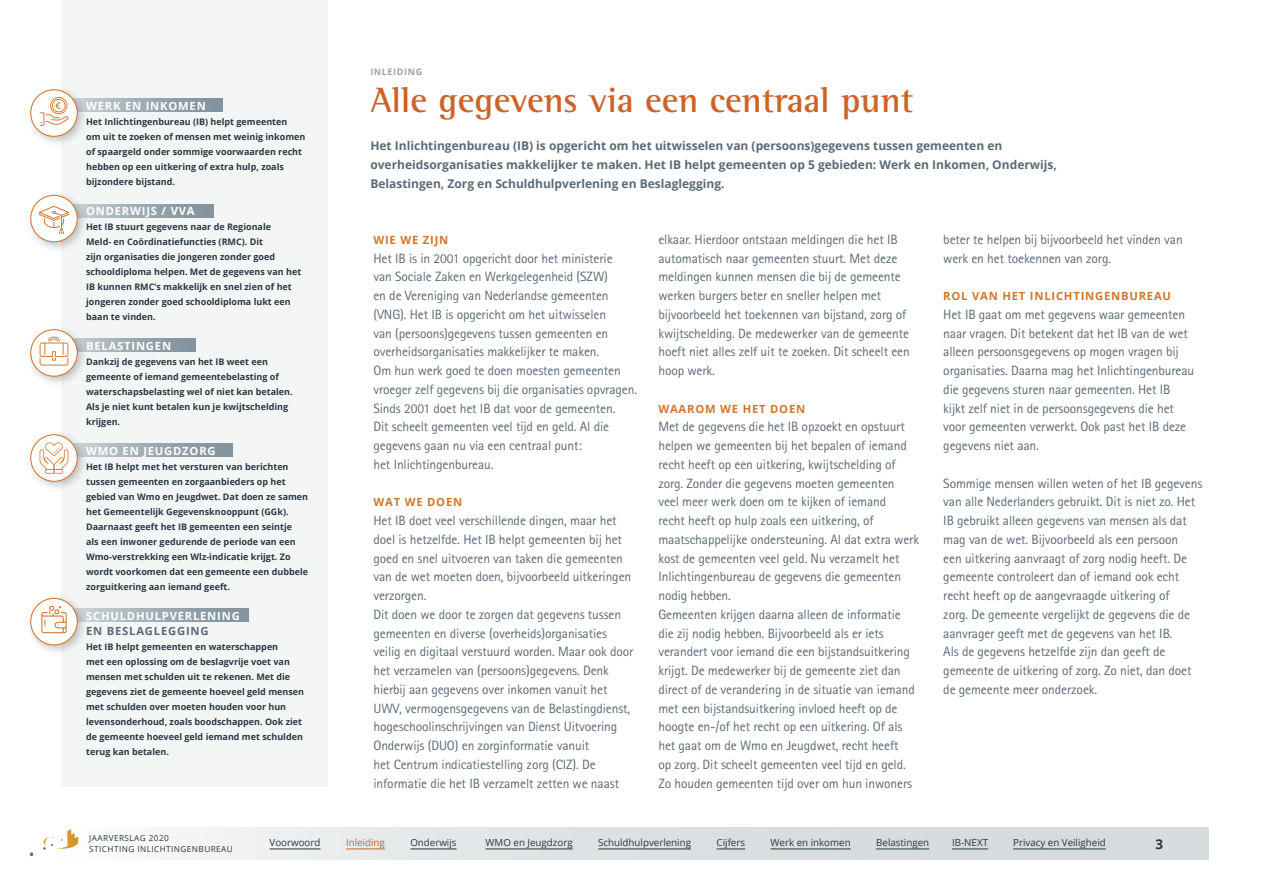
<style>
.page{position:relative;width:1263px;height:893px;background:#fff}
.page>*{position:absolute;margin:0;border:0;box-sizing:border-box;transform-origin:0 0}
.t1{font:700 36px "Rotis Semi Serif";color:#cc6429}
.t2{font:13.5px/18.8px "Rotis Sans Serif";letter-spacing:-.01em;color:#5c6a76}
.t3{font:700 13.5px "Open Sans";color:#2b3842}
.t4{font:700 12px/18.8px "Open Sans";color:#5c6a76}
.t5{font:700 11.25px "Open Sans";letter-spacing:.07em;color:#fff}
.t6{font:700 11.25px "Open Sans";letter-spacing:.07em;color:#d0772c}
.t7{font:700 11.25px "Open Sans";letter-spacing:.07em;color:#5c6a76}
.t8{font:9.75px "Open Sans";color:#2b3842}
.t9{font:9.75px "Open Sans";color:#cc6429}
.t10{font:700 9px/15px "Open Sans";color:#2b3842}
.t11{font:700 9px "Open Sans";letter-spacing:.07em;color:#9da2aa}
.t12{font:8.25px/10.5px "Open Sans";letter-spacing:.05em;color:#2b3842}
</style>
<div class="page">
<div style="left:54px;top:827px;width:1155px;height:32px;background:linear-gradient(to right,#f5f6f6,#ced4d6)"></div>
<hr style="left:410px;top:849px;width:47px;height:1px;background:#2b3842">
<hr style="left:270px;top:849px;width:50px;height:1px;background:#2b3842">
<hr style="left:346px;top:849px;width:39px;height:1px;background:#cc6429">
<hr style="left:876px;top:849px;width:53px;height:1px;background:#2b3842">
<hr style="left:598px;top:849px;width:93px;height:1px;background:#2b3842">
<hr style="left:770px;top:849px;width:81px;height:1px;background:#2b3842">
<hr style="left:486px;top:849px;width:87px;height:1px;background:#2b3842">
<hr style="left:1013px;top:849px;width:93px;height:1px;background:#2b3842">
<svg style="left:716px;top:849px;width:29px;height:1px"></svg>
<svg style="left:30px;top:852px;width:3px;height:4px"></svg>
<svg style="left:43px;top:829px;width:35px;height:21px"></svg>
<hr style="left:952px;top:849px;width:36px;height:1px;background:#2b3842">
<div style="left:62px;top:0;width:266px;height:787px;background:#f4f6f6"></div>
<svg style="left:89px;top:99px;width:134px;height:13px;background:#9aa8b0"></svg>
<svg style="left:89px;top:204px;width:125px;height:14px;background:#9aa8b0"></svg>
<svg style="left:89px;top:338px;width:107px;height:14px"></svg>
<svg style="left:88px;top:444px;width:144px;height:13px;background:#9ca9b1"></svg>
<svg style="left:89px;top:609px;width:160px;height:13px;background:#9daab2"></svg>
<div style="left:25px;top:324px;width:64px;height:64px;background:#000;opacity:.23"></div>
<div style="left:31px;top:330px;width:46px;height:46px;background:#fff;border-radius:50%"></div>
<div style="left:30px;top:329px;width:48px;height:48px;border:1px solid #d0772c;border-radius:50%"></div>
<svg style="left:40px;top:337px;width:28px;height:29px"></svg>
<div style="left:25px;top:190px;width:64px;height:63px;background:#000;opacity:.23"></div>
<div style="left:31px;top:195px;width:46px;height:47px;background:#fff;border-radius:50%"></div>
<div style="left:30px;top:195px;width:48px;height:47px;border:1px solid #d0772c;border-radius:50%"></div>
<svg style="left:39px;top:206px;width:30px;height:28px"></svg>
<div style="left:25px;top:593px;width:64px;height:63px;background:#000;opacity:.23"></div>
<div style="left:31px;top:598px;width:46px;height:47px;background:#fff;border-radius:50%"></div>
<div style="left:30px;top:598px;width:48px;height:47px;border:1px solid #d0772c;border-radius:50%"></div>
<svg style="left:41px;top:606px;width:26px;height:27px"></svg>
<div style="left:25px;top:85px;width:64px;height:63px;background:#000;opacity:.23"></div>
<div style="left:31px;top:90px;width:46px;height:46px;background:#fff;border-radius:50%"></div>
<div style="left:30px;top:89px;width:48px;height:48px;border:1px solid #d0772c;border-radius:50%"></div>
<svg style="left:40px;top:97px;width:28px;height:29px"></svg>
<div style="left:25px;top:429px;width:63px;height:64px;background:#000;opacity:.23"></div>
<div style="left:31px;top:435px;width:46px;height:46px;background:#fff;border-radius:50%"></div>
<div style="left:30px;top:434px;width:48px;height:48px;border:1px solid #d0772c;border-radius:50%"></div>
<svg style="left:40px;top:442px;width:28px;height:32px"></svg>
<p class="t5" style="left:86px;top:98px;width:121px">WERK EN INKOMEN</p>
<p class="t10" style="left:86px;top:114px;width:221px">Het Inlichtingenbureau (IB) helpt gemeenten<br>om uit te zoeken of mensen met weinig inkomen of spaargeld onder sommige voorwaarden recht hebben op een uitkering of extra hulp, zoals bijzondere bijstand.</p>
<p class="t5" style="left:86px;top:203px;width:110px">ONDERWIJS / VVA</p>
<p class="t10" style="left:86px;top:219px;width:217px">Het IB stuurt gegevens naar de Regionale<br>Meld- en Coördinatiefuncties (RMC). Dit<br>zijn organisaties die jongeren zonder goed schooldiploma helpen. Met de gegevens van het IB kunnen RMC’s makkelijk en snel zien of het jongeren zonder goed schooldiploma lukt een baan te vinden.</p>
<p class="t5" style="left:86px;top:338px;width:87px">BELASTINGEN</p>
<p class="t10" style="left:86px;top:354px;width:208px">Dankzij de gegevens van het IB weet een gemeente of iemand gemeentebelasting of waterschapsbelasting wel of niet kan betalen.<br>Als je niet kunt betalen kun je kwijtschelding krijgen.</p>
<p class="t5" style="left:86px;top:443px;width:131px">WMO EN JEUGDZORG</p>
<p class="t10" style="left:86px;top:459px;width:224px">Het IB helpt met het versturen van berichten tussen gemeenten en zorgaanbieders op het gebied van Wmo en Jeugdwet. Dat doen ze samen het Gemeentelijk Gegevensknooppunt (GGk).<br>Daarnaast geeft het IB gemeenten een seintje<br>als een inwoner gedurende de periode van een Wmo-verstrekking een Wlz-indicatie krijgt. Zo wordt voorkomen dat een gemeente een dubbele zorguitkering aan iemand geeft.</p>
<p class="t5" style="left:86px;top:608px;width:155px">SCHULDHULPVERLENING</p>
<p class="t7" style="left:86px;top:623px;width:124px">EN BESLAGLEGGING</p>
<p class="t10" style="left:86px;top:639px;width:219px">Het IB helpt gemeenten en waterschappen<br>met een oplossing om de beslagvrije voet van mensen met schulden uit te rekenen. Met die gegevens ziet de gemeente hoeveel geld mensen met schulden over moeten houden voor hun levensonderhoud, zoals boodschappen. Ook ziet de gemeente hoeveel geld iemand met schulden terug kan betalen.</p>
<p class="t11" style="left:370px;top:65px;width:53px">INLEIDING</p>
<h1 class="t1" style="left:370px;top:78px;width:544px">Alle gegevens via een centraal punt</h1>
<p class="t4" style="left:370px;top:136px;width:688px">Het Inlichtingenbureau (IB) is opgericht om het uitwisselen van (persoons)gegevens tussen gemeenten en overheidsorganisaties makkelijker te maken. Het IB helpt gemeenten op 5 gebieden: Werk en Inkomen, Onderwijs,<br>Belastingen, Zorg en Schuldhulpverlening en Beslaglegging.</p>
<p class="t6" style="left:373px;top:232px;width:76px">WIE WE ZIJN</p>
<p class="t2" style="left:373px;top:248px;width:265px">Het IB is in 2001 opgericht door het ministerie<br>van Sociale Zaken en Werkgelegenheid (SZW)<br>en de Vereniging van Nederlandse gemeenten (VNG). Het IB is opgericht om het uitwisselen<br>van (persoons)gegevens tussen gemeenten en overheidsorganisaties makkelijker te maken.<br>Om hun werk goed te doen moesten gemeenten vroeger zelf gegevens bij die organisaties opvragen.<br>Sinds 2001 doet het IB dat voor de gemeenten.<br>Dit scheelt gemeenten veel tijd en geld. Al die gegevens gaan nu via een centraal punt:<br>het Inlichtingenbureau.</p>
<p class="t6" style="left:373px;top:494px;width:90px">WAT WE DOEN</p>
<p class="t2" style="left:373px;top:511px;width:262px">Het IB doet veel verschillende dingen, maar het doel is hetzelfde. Het IB helpt gemeenten bij het goed en snel uitvoeren van taken die gemeenten van de wet moeten doen, bijvoorbeeld uitkeringen verzorgen.<br>Dit doen we door te zorgen dat gegevens tussen gemeenten en diverse (overheids)organisaties veilig en digitaal verstuurd worden. Maar ook door het verzamelen van (persoons)gegevens. Denk hierbij aan gegevens over inkomen vanuit het UWV, vermogensgegevens van de Belastingdienst, hogeschoolinschrijvingen van Dienst Uitvoering Onderwijs (DUO) en zorginformatie vanuit<br>het Centrum indicatiestelling zorg (CIZ). De informatie die het IB verzamelt zetten we naast</p>
<p class="t2" style="left:658px;top:230px;width:253px">elkaar. Hierdoor ontstaan meldingen die het IB automatisch naar gemeenten stuurt. Met deze meldingen kunnen mensen die bij de gemeente werken burgers beter en sneller helpen met bijvoorbeeld het toekennen van bijstand, zorg of kwijtschelding. De medewerker van de gemeente hoeft niet alles zelf uit te zoeken. Dit scheelt een hoop werk.</p>
<p class="t6" style="left:658px;top:400px;width:148px">WAAROM WE HET DOEN</p>
<p class="t2" style="left:658px;top:417px;width:262px">Met de gegevens die het IB opzoekt en opstuurt helpen we gemeenten bij het bepalen of iemand recht heeft op een uitkering, kwijtschelding of zorg. Zonder die gegevens moeten gemeenten<br>veel meer werk doen om te kijken of iemand<br>recht heeft op hulp zoals een uitkering, of maatschappelijke ondersteuning. Al dat extra werk kost de gemeenten veel geld. Nu verzamelt het Inlichtingenbureau de gegevens die gemeenten nodig hebben.<br>Gemeenten krijgen daarna alleen de informatie die zij nodig hebben. Bijvoorbeeld als er iets verandert voor iemand die een bijstandsuitkering krijgt. De medewerker bij de gemeente ziet dan direct of de verandering in de situatie van iemand met een bijstandsuitkering invloed heeft op de hoogte en-/of het recht op een uitkering. Of als het gaat om de Wmo en Jeugdwet, recht heeft<br>op zorg. Dit scheelt gemeenten veel tijd en geld.<br>Zo houden gemeenten tijd over om hun inwoners</p>
<p class="t2" style="left:943px;top:230px;width:241px">beter te helpen bij bijvoorbeeld het vinden van werk en het toekennen van zorg.</p>
<p class="t6" style="left:943px;top:288px;width:229px">ROL VAN HET INLICHTINGENBUREAU</p>
<p class="t2" style="left:943px;top:305px;width:252px">Het IB gaat om met gegevens waar gemeenten naar vragen. Dit betekent dat het IB van de wet alleen persoonsgegevens op mogen vragen bij organisaties. Daarna mag het Inlichtingenbureau die gegevens sturen naar gemeenten. Het IB kijkt zelf niet in de persoonsgegevens die het voor gemeenten verwerkt. Ook past het IB deze gegevens niet aan.</p>
<p class="t2" style="left:943px;top:473px;width:261px">Sommige mensen willen weten of het IB gegevens van alle Nederlanders gebruikt. Dit is niet zo. Het IB gebruikt alleen gegevens van mensen als dat mag van de wet. Bijvoorbeeld als een persoon<br>een uitkering aanvraagt of zorg nodig heeft. De gemeente controleert dan of iemand ook echt recht heeft op de aangevraagde uitkering of<br>zorg. De gemeente vergelijkt de gegevens die de aanvrager geeft met de gegevens van het IB.<br>Als de gegevens hetzelfde zijn dan geeft de gemeente de uitkering of zorg. Zo niet, dan doet de gemeente meer onderzoek.</p>
<p class="t12" style="left:89px;top:833px;width:145px">JAARVERSLAG 2020<br>STICHTING INLICHTINGENBUREAU</p>
<p class="t8" style="left:486px;top:836px;width:89px">WMO en Jeugdzorg</p>
<p class="t8" style="left:598px;top:836px;width:94px">Schuldhulpverlening</p>
<p class="t8" style="left:716px;top:836px;width:30px">Cijfers</p>
<p class="t8" style="left:770px;top:836px;width:82px">Werk en inkomen</p>
<p class="t8" style="left:876px;top:836px;width:55px">Belastingen</p>
<p class="t8" style="left:952px;top:836px;width:37px">IB-NEXT</p>
<p class="t8" style="left:1013px;top:836px;width:94px">Privacy en Veiligheid</p>
<p class="t3" style="left:1155px;top:834px;width:9px">3</p>
<p class="t8" style="left:270px;top:836px;width:52px">Voorwoord</p>
<p class="t9" style="left:346px;top:836px;width:40px">Inleiding</p>
<p class="t8" style="left:410px;top:836px;width:48px">Onderwijs</p>
</div>
